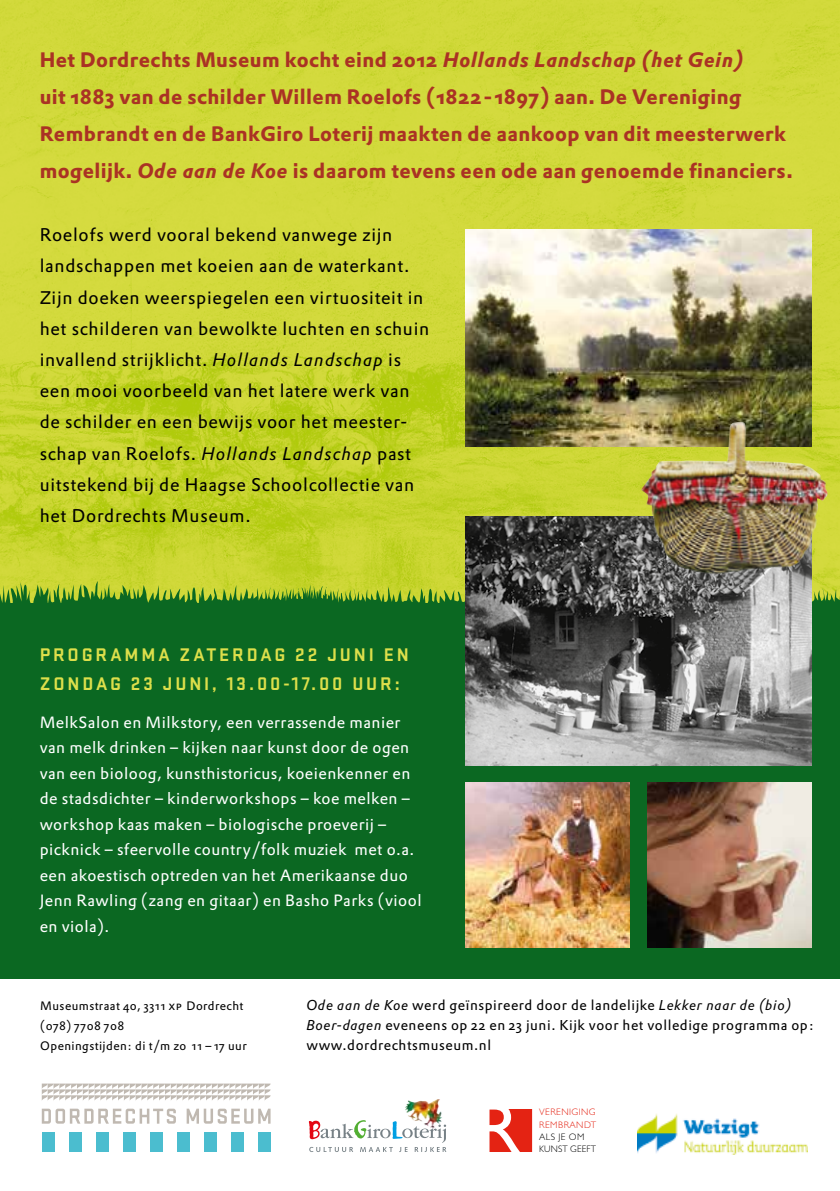
<style>
.page{position:relative;width:840px;height:1191px;background:#fff}
.page>*{position:absolute;margin:0;border:0;box-sizing:border-box;transform-origin:0 0}
.t1{font:700 20.4px/37px "DTL Prokyon ST";letter-spacing:.02em;color:#aa3224}
.t2{font:700 19px/28.4px "Stratum 2";letter-spacing:.15em;color:#dddf4b}
.t3{font:18px/31.2px "DTL Prokyon ST";letter-spacing:.04em;color:#000}
.t4{font:16px/25.6px "DTL Prokyon ST";letter-spacing:.03em;color:#fff}
.t5{font:14px/19.8px "DTL Prokyon ST";letter-spacing:.04em;color:#000}
.t6{font:12px/19.8px "DTL Prokyon ST";letter-spacing:.035em;color:#000}
.t7{font:300 9.4px/12.2px "Gill Sans Std";letter-spacing:.05em;color:#e42313}
.t8{font:300 9.4px/12.2px "Gill Sans Std";letter-spacing:.03em;color:#000}
.s1{font-style:italic}
.s2{font-family:"DTL Prokyon T Caps"}
</style>
<div class="page">
<img style="left:405px;top:1100px;width:37px;height:20px">
<svg style="left:309px;top:1120px;width:137px;height:32px"></svg>
<div style="left:0;top:0;width:839px;height:978px;background:#0b6822"></div>
<div style="left:258px;top:1132px;width:12px;height:20px;background:#4bbdcf"></div>
<div style="left:231px;top:1132px;width:12px;height:20px;background:#4bbdcf"></div>
<div style="left:204px;top:1132px;width:12px;height:20px;background:#4bbdcf"></div>
<div style="left:177px;top:1132px;width:12px;height:20px;background:#4bbdcf"></div>
<div style="left:150px;top:1132px;width:12px;height:20px;background:#4bbdcf"></div>
<div style="left:123px;top:1132px;width:12px;height:20px;background:#4bbdcf"></div>
<div style="left:96px;top:1132px;width:12px;height:20px;background:#4bbdcf"></div>
<div style="left:69px;top:1132px;width:12px;height:20px;background:#4bbdcf"></div>
<div style="left:42px;top:1132px;width:12px;height:20px;background:#4bbdcf"></div>
<svg style="left:42px;top:1083px;width:228px;height:18px"></svg>
<svg style="left:42px;top:1108px;width:134px;height:15px"></svg>
<svg style="left:186px;top:1108px;width:84px;height:15px"></svg>
<img style="left:0;top:0;width:839px;height:582px">
<img style="left:465px;top:782px;width:164px;height:165px">
<img style="left:647px;top:782px;width:164px;height:165px">
<img style="left:465px;top:230px;width:346px;height:216px">
<svg style="left:0;top:581px;width:465px;height:22px"></svg>
<svg style="left:811px;top:582px;width:28px;height:27px"></svg>
<img style="left:465px;top:516px;width:346px;height:249px">
<img style="left:640px;top:422px;width:187px;height:152px">
<svg style="left:489px;top:1109px;width:43px;height:43px"></svg>
<img style="left:637px;top:1114px;width:169px;height:40px">
<p class="t1" style="left:40px;top:41px;width:754px">Het Dordrechts Museum kocht eind 2012 <span class="s1">Hollands Landschap (het Gein)<br></span>uit 1883 van de schilder Willem Roelofs (1822-1897) aan. De Vereniging Rembrandt en de BankGiro Loterij maakten de aankoop van dit meesterwerk mogelijk. <span class="s1">Ode aan de Koe</span> is daarom tevens een ode aan genoemde financiers.</p>
<p class="t3" style="left:40px;top:219px;width:391px">Roelofs werd vooral bekend vanwege zijn landschappen met koeien aan de waterkant.<br>Zijn doeken weerspiegelen een virtuositeit in het schilderen van bewolkte luchten en schuin invallend strijklicht. <span class="s1">Hollands Landschap</span> is een mooi voorbeeld van het latere werk van de schilder en een bewijs voor het meester&shy;schap van Roelofs. <span class="s1">Hollands Landschap</span> past uitstekend bij de Haagse Schoolcollectie van het Dordrechts Museum.</p>
<p class="t2" style="left:40px;top:639px;width:370px">PROGRAMMA ZATERDAG 22 JUNI EN<br>ZONDAG 23 JUNI, 13.00-17.00 UUR:</p>
<p class="t4" style="left:40px;top:709px;width:383px">MelkSalon en Milkstory, een verrassende manier van melk drinken – kijken naar kunst door de ogen van een bioloog, kunsthistoricus, koeienkenner en de stadsdichter – kinderworkshops – koe melken – workshop kaas maken – biologische proeverij – picknick – sfeervolle country/folk muziek met o.a. een akoestisch optreden van het Amerikaanse duo Jenn Rawling (zang en gitaar) en Basho Parks (viool en viola).</p>
<p class="t6" style="left:40px;top:996px;width:208px">Museumstraat 40, 3311 <span class="s2">xp</span> Dordrecht (078) 7708 708<br>Openingstijden: di t/m zo 11 – 17 uur</p>
<p class="t5" style="left:306px;top:995px;width:508px"><span class="s1">Ode aan de Koe</span> werd geïnspireerd door de landelijke <span class="s1">Lekker naar de (bio)<br>Boer-dagen</span> eveneens op 22 en 23 juni. Kijk voor het volledige programma op: www.dordrechtsmuseum.nl</p>
<p class="t7" style="left:539px;top:1106px;width:58px">VERENIGING<br>REMBRANDT</p>
<p class="t8" style="left:539px;top:1130px;width:58px">ALS JE OM<br>KUNST GEEFT</p>
</div>
